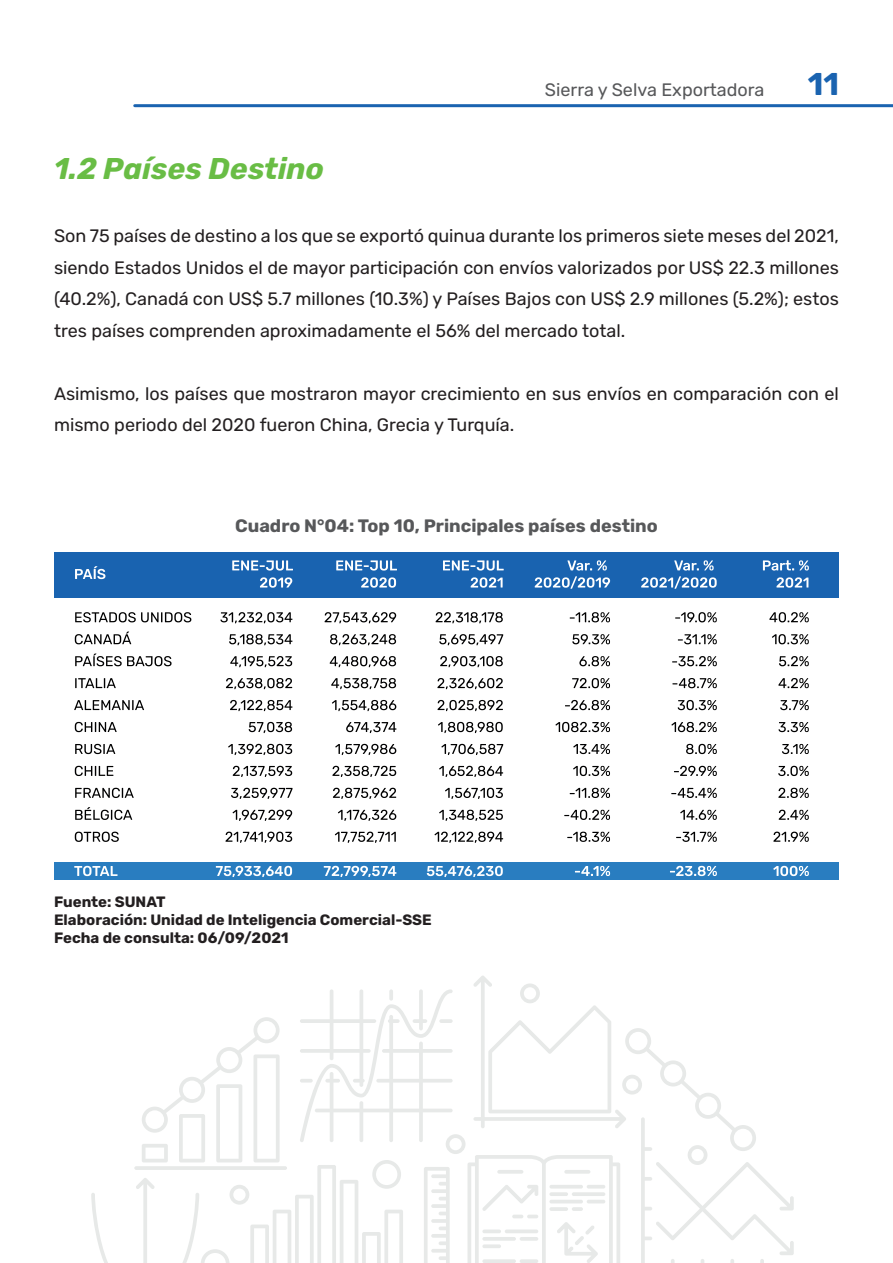
<style>
.page{position:relative;width:893px;height:1263px;background:#fff}
.page>*{position:absolute;margin:0;border:0;box-sizing:border-box;transform-origin:0 0}
.t1{font:700 31.5px "Rubik";color:#1a63b0}
.t2{font:italic 700 30px "Rubik";color:#69bd45}
.t3{font:18px/31.5px "Rubik";color:#231f20;text-align:justify}
.t4{font:700 18px "Rubik";color:#57585a}
.t5{font:18px "Rubik";color:#57585a}
.t6{font:700 15px/18px "Rubik";color:#231f20}
</style>
<div class="page">
<hr style="left:135px;top:104px;width:758px;height:3px;background:#1a63b0">
<svg style="left:91px;top:976px;width:703px;height:287px"></svg>
<div style="left:54px;top:552px;width:785px;height:45px;background:#1963b0"></div>
<div style="left:54px;top:861px;width:785px;height:18px;background:#297dc0"></div>
<svg style="left:75px;top:612px;width:116px;height:10px"></svg>
<svg style="left:75px;top:631px;width:56px;height:13px"></svg>
<svg style="left:75px;top:653px;width:97px;height:13px"></svg>
<svg style="left:75px;top:678px;width:41px;height:10px"></svg>
<svg style="left:74px;top:700px;width:70px;height:10px"></svg>
<svg style="left:75px;top:722px;width:42px;height:10px"></svg>
<svg style="left:75px;top:744px;width:40px;height:10px"></svg>
<svg style="left:75px;top:766px;width:38px;height:10px"></svg>
<svg style="left:75px;top:788px;width:59px;height:10px"></svg>
<svg style="left:75px;top:807px;width:57px;height:13px"></svg>
<svg style="left:75px;top:832px;width:44px;height:10px"></svg>
<svg style="left:74px;top:866px;width:44px;height:10px"></svg>
<svg style="left:75px;top:566px;width:30px;height:13px"></svg>
<svg style="left:220px;top:612px;width:72px;height:11px"></svg>
<svg style="left:229px;top:634px;width:63px;height:11px"></svg>
<svg style="left:230px;top:656px;width:62px;height:11px"></svg>
<svg style="left:226px;top:678px;width:66px;height:11px"></svg>
<svg style="left:230px;top:700px;width:62px;height:11px"></svg>
<svg style="left:249px;top:722px;width:43px;height:11px"></svg>
<svg style="left:228px;top:744px;width:64px;height:11px"></svg>
<svg style="left:233px;top:766px;width:59px;height:11px"></svg>
<svg style="left:231px;top:788px;width:61px;height:11px"></svg>
<svg style="left:233px;top:810px;width:59px;height:11px"></svg>
<svg style="left:226px;top:832px;width:66px;height:11px"></svg>
<svg style="left:216px;top:866px;width:76px;height:11px"></svg>
<svg style="left:325px;top:612px;width:71px;height:11px"></svg>
<svg style="left:330px;top:634px;width:66px;height:11px"></svg>
<svg style="left:330px;top:656px;width:66px;height:11px"></svg>
<svg style="left:331px;top:678px;width:65px;height:11px"></svg>
<svg style="left:332px;top:700px;width:64px;height:11px"></svg>
<svg style="left:346px;top:722px;width:50px;height:11px"></svg>
<svg style="left:335px;top:744px;width:61px;height:11px"></svg>
<svg style="left:332px;top:766px;width:64px;height:11px"></svg>
<svg style="left:333px;top:788px;width:63px;height:11px"></svg>
<svg style="left:338px;top:810px;width:58px;height:11px"></svg>
<svg style="left:335px;top:832px;width:61px;height:11px"></svg>
<svg style="left:324px;top:866px;width:72px;height:11px"></svg>
<svg style="left:436px;top:612px;width:67px;height:11px"></svg>
<svg style="left:439px;top:634px;width:64px;height:11px"></svg>
<svg style="left:440px;top:656px;width:63px;height:11px"></svg>
<svg style="left:437px;top:678px;width:66px;height:11px"></svg>
<svg style="left:438px;top:700px;width:65px;height:11px"></svg>
<svg style="left:438px;top:722px;width:65px;height:11px"></svg>
<svg style="left:441px;top:744px;width:62px;height:11px"></svg>
<svg style="left:439px;top:766px;width:64px;height:11px"></svg>
<svg style="left:445px;top:788px;width:58px;height:11px"></svg>
<svg style="left:439px;top:810px;width:64px;height:11px"></svg>
<svg style="left:434px;top:832px;width:69px;height:11px"></svg>
<svg style="left:427px;top:866px;width:76px;height:11px"></svg>
<svg style="left:570px;top:612px;width:40px;height:10px"></svg>
<svg style="left:572px;top:634px;width:38px;height:10px"></svg>
<svg style="left:579px;top:656px;width:31px;height:10px"></svg>
<svg style="left:572px;top:678px;width:38px;height:10px"></svg>
<svg style="left:565px;top:700px;width:45px;height:10px"></svg>
<svg style="left:555px;top:722px;width:55px;height:10px"></svg>
<svg style="left:573px;top:744px;width:37px;height:10px"></svg>
<svg style="left:573px;top:766px;width:37px;height:10px"></svg>
<svg style="left:570px;top:788px;width:40px;height:10px"></svg>
<svg style="left:564px;top:810px;width:46px;height:10px"></svg>
<svg style="left:567px;top:832px;width:43px;height:10px"></svg>
<svg style="left:575px;top:866px;width:35px;height:10px"></svg>
<svg style="left:535px;top:560px;width:75px;height:29px"></svg>
<svg style="left:675px;top:612px;width:42px;height:10px"></svg>
<svg style="left:678px;top:634px;width:39px;height:10px"></svg>
<svg style="left:672px;top:656px;width:45px;height:10px"></svg>
<svg style="left:672px;top:678px;width:45px;height:10px"></svg>
<svg style="left:678px;top:700px;width:39px;height:10px"></svg>
<svg style="left:671px;top:722px;width:46px;height:10px"></svg>
<svg style="left:686px;top:744px;width:31px;height:10px"></svg>
<svg style="left:674px;top:766px;width:43px;height:10px"></svg>
<svg style="left:671px;top:788px;width:46px;height:10px"></svg>
<svg style="left:680px;top:810px;width:37px;height:10px"></svg>
<svg style="left:676px;top:832px;width:41px;height:10px"></svg>
<svg style="left:670px;top:866px;width:47px;height:10px"></svg>
<svg style="left:641px;top:560px;width:76px;height:29px"></svg>
<svg style="left:769px;top:612px;width:40px;height:10px"></svg>
<svg style="left:772px;top:634px;width:37px;height:10px"></svg>
<svg style="left:779px;top:656px;width:30px;height:10px"></svg>
<svg style="left:778px;top:678px;width:31px;height:10px"></svg>
<svg style="left:780px;top:700px;width:29px;height:10px"></svg>
<svg style="left:778px;top:722px;width:31px;height:10px"></svg>
<svg style="left:782px;top:744px;width:27px;height:10px"></svg>
<svg style="left:778px;top:766px;width:31px;height:10px"></svg>
<svg style="left:778px;top:788px;width:31px;height:10px"></svg>
<svg style="left:779px;top:810px;width:30px;height:10px"></svg>
<svg style="left:773px;top:832px;width:36px;height:10px"></svg>
<svg style="left:773px;top:866px;width:36px;height:10px"></svg>
<svg style="left:763px;top:560px;width:46px;height:11px"></svg>
<svg style="left:776px;top:577px;width:32px;height:11px"></svg>
<svg style="left:232px;top:560px;width:61px;height:11px"></svg>
<svg style="left:260px;top:577px;width:32px;height:11px"></svg>
<svg style="left:336px;top:560px;width:61px;height:11px"></svg>
<svg style="left:361px;top:577px;width:35px;height:11px"></svg>
<svg style="left:443px;top:560px;width:61px;height:11px"></svg>
<svg style="left:471px;top:577px;width:32px;height:11px"></svg>
<h2 class="t2" style="left:54px;top:152px;width:272px">1.2 Países Destino</h2>
<p class="t5" style="left:545px;top:79px;width:221px">Sierra y Selva Exportadora</p>
<h1 class="t1" style="left:808px;top:67px;width:33px">11</h1>
<p class="t3" style="left:54px;top:221px;width:786px">Son 75 países de destino a los que se exportó quinua durante los primeros siete meses del 2021, siendo Estados Unidos el de mayor participación con envíos valorizados por US$ 22.3 millones (40.2%), Canadá con US$ 5.7 millones (10.3%) y Países Bajos con US$ 2.9 millones (5.2%); estos tres países comprenden aproximadamente el 56% del mercado total.</p>
<p class="t3" style="left:54px;top:378px;width:786px">Asimismo, los países que mostraron mayor crecimiento en sus envíos en comparación con el mismo periodo del 2020 fueron China, Grecia y Turquía.</p>
<p class="t4" style="left:235px;top:516px;width:424px">Cuadro N°04: Top 10, Principales países destino</p>
<p class="t6" style="left:54px;top:893px;width:379px">Fuente: SUNAT<br>Elaboración: Unidad de Inteligencia Comercial-SSE<br>Fecha de consulta: 06/09/2021</p>
</div>
